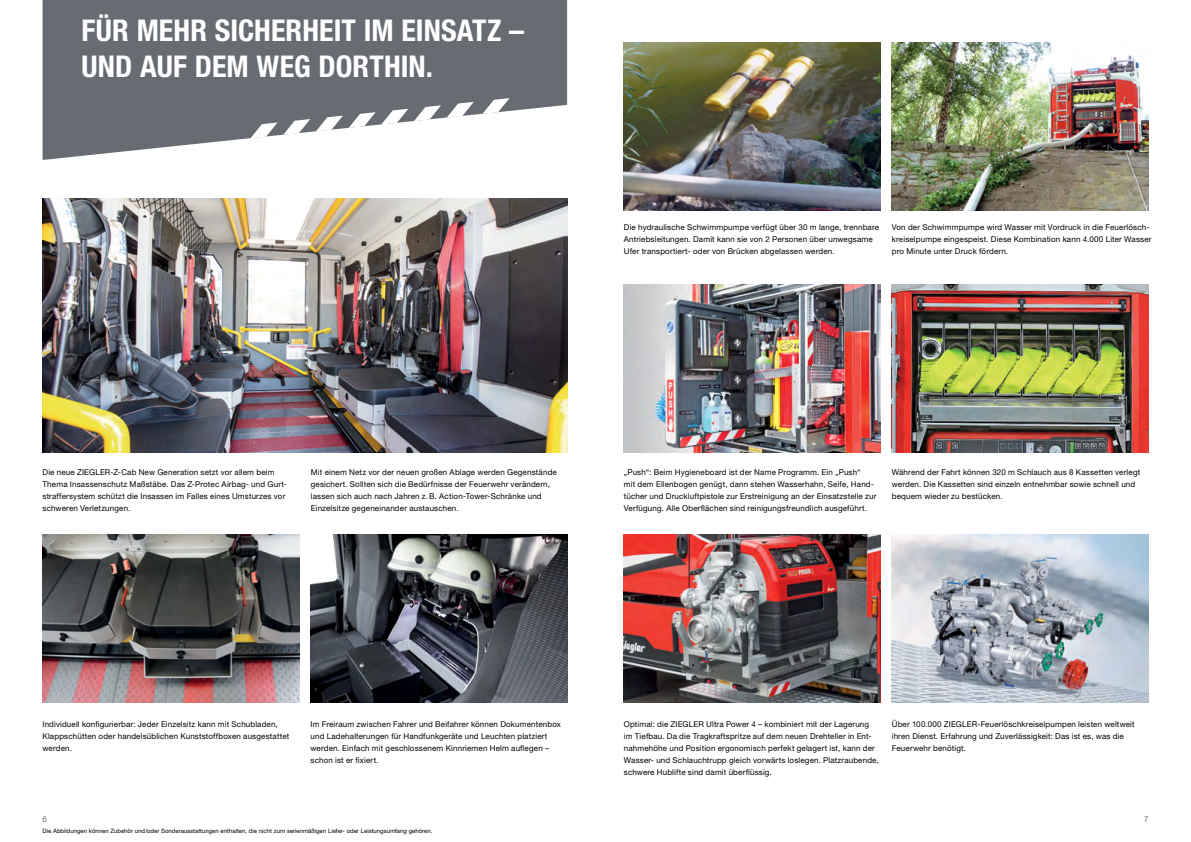
<style>
.page{position:relative;width:1191px;height:842px;background:#fff}
.page>*{position:absolute;margin:0;border:0;box-sizing:border-box;transform-origin:0 0}
.t1{font:700 condensed 30px/36px "Helvetica Neue LT Pro";letter-spacing:.005em;color:#fff}
.t2{font:8px/12px "Helvetica Neue LT Pro";letter-spacing:.02em;color:#000}
.t3{font:8px "Helvetica Neue LT Pro";color:#666c71}
.t4{font:6px "Helvetica Neue LT Pro";color:#000}
</style>
<div class="page">
<img style="left:43px;top:534px;width:256px;height:168px">
<img style="left:624px;top:284px;width:256px;height:168px">
<img style="left:891px;top:43px;width:257px;height:168px">
<img style="left:891px;top:534px;width:257px;height:168px">
<img style="left:311px;top:534px;width:256px;height:168px">
<img style="left:624px;top:534px;width:256px;height:168px">
<img style="left:891px;top:284px;width:257px;height:168px">
<img style="left:624px;top:43px;width:256px;height:168px">
<svg style="left:43px;top:0;width:524px;height:160px;fill:#666c71"></svg>
<svg style="left:482px;top:98px;width:27px;height:16px"></svg>
<svg style="left:250px;top:122px;width:27px;height:16px"></svg>
<svg style="left:283px;top:119px;width:27px;height:16px"></svg>
<svg style="left:316px;top:109px;width:92px;height:22px"></svg>
<svg style="left:414px;top:102px;width:60px;height:19px"></svg>
<img style="left:43px;top:199px;width:524px;height:253px">
<h1 class="t1" style="left:81px;top:13px;width:444px">FÜR MEHR SICHERHEIT IM EINSATZ –<br>UND AUF DEM WEG DORTHIN.</h1>
<p class="t2" style="left:624px;top:221px;width:257px">Die hydraulische Schwimmpumpe verfügt über 30 m lange, trennbare<br>Antriebsleitungen. Damit kann sie von 2 Personen über unwegsame<br>Ufer transportiert- oder von Brücken abgelassen werden.</p>
<p class="t2" style="left:891px;top:221px;width:261px">Von der Schwimmpumpe wird Wasser mit Vordruck in die Feuerlösch&shy;kreiselpumpe eingespeist. Diese Kombination kann 4.000 Liter Wasser pro Minute unter Druck fördern.</p>
<p class="t2" style="left:43px;top:465px;width:246px">Die neue ZIEGLER-Z-Cab New Generation setzt vor allem beim Thema Insassenschutz Maßstäbe. Das Z-Protec Airbag- und Gurt&shy;straffersystem schützt die Insassen im Falles eines Umsturzes vor schweren Verletzungen.</p>
<p class="t2" style="left:311px;top:465px;width:247px">Mit einem Netz vor der neuen großen Ablage werden Gegenstände gesichert. Sollten sich die Bedürfnisse der Feuerwehr verändern, lassen sich auch nach Jahren z.B. Action-Tower-Schränke und Einzelsitze gegeneinander austauschen.</p>
<p class="t2" style="left:891px;top:465px;width:250px">Während der Fahrt können 320 m Schlauch aus 8 Kassetten verlegt werden. Die Kassetten sind einzeln entnehmbar sowie schnell und bequem wieder zu bestücken.</p>
<p class="t2" style="left:624px;top:465px;width:254px">„Push“: Beim Hygieneboard ist der Name Programm. Ein „Push“<br>mit dem Ellenbogen genügt, dann stehen Wasserhahn, Seife, Hand&shy;tücher und Druckluftpistole zur Erstreinigung an der Einsatzstelle zur Verfügung. Alle Oberflächen sind reinigungsfreundlich ausgeführt.</p>
<p class="t2" style="left:43px;top:717px;width:248px">Individuell konfigurierbar: Jeder Einzelsitz kann mit Schubladen,<br>Klappschütten oder handelsüblichen Kunststoffboxen ausgestattet werden.</p>
<p class="t2" style="left:310px;top:717px;width:252px">Im Freiraum zwischen Fahrer und Beifahrer können Dokumentenbox und Ladehalterungen für Handfunkgeräte und Leuchten platziert werden. Einfach mit geschlossenem Kinnriemen Helm auflegen – schon ist er fixiert.</p>
<p class="t2" style="left:624px;top:717px;width:256px">Optimal: die ZIEGLER Ultra Power 4 – kombiniert mit der Lagerung im Tiefbau. Da die Tragkraftspritze auf dem neuen Drehteller in Ent&shy;nahmehöhe und Position ergonomisch perfekt gelagert ist, kann der Wasser- und Schlauchtrupp gleich vorwärts loslegen. Platzraubende, schwere Hublifte sind damit überflüssig.</p>
<p class="t2" style="left:891px;top:717px;width:244px">Über 100.000 ZIEGLER-Feuerlöschkreiselpumpen leisten weltweit ihren Dienst. Erfahrung und Zuverlässigkeit: Das ist es, was die<br>Feuerwehr benötigt.</p>
<p class="t3" style="left:43px;top:814px;width:6px">6</p>
<p class="t3" style="left:1144px;top:814px;width:6px">7</p>
<p class="t4" style="left:43px;top:827px;width:391px">Die Abbildungen können Zubehör und/oder Sonderausstattungen enthalten, die nicht zum serienmäßigen Liefer- oder Leistungsumfang gehören.</p>
</div>
